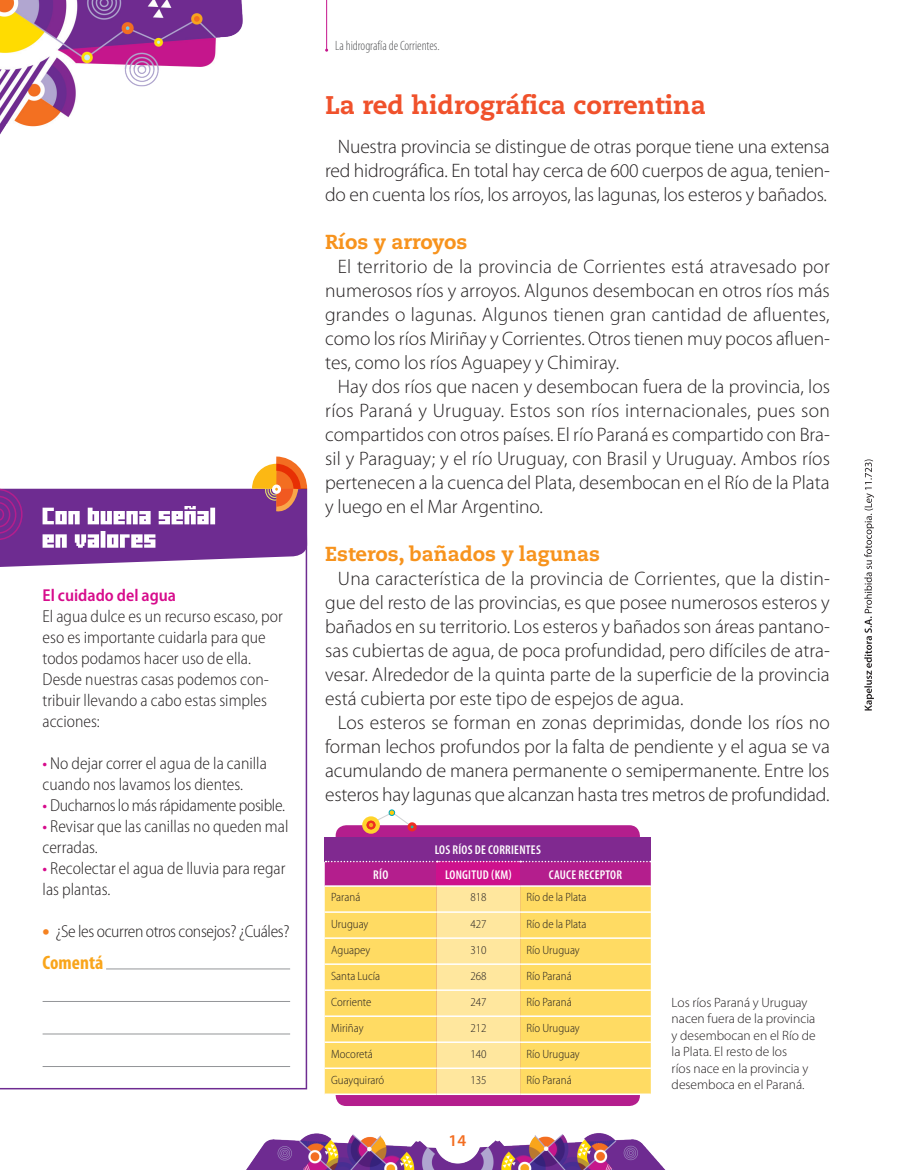
<style>
.page{position:relative;width:915px;height:1170px;background:#fff}
.page>*{position:absolute;margin:0;border:0;box-sizing:border-box;transform-origin:0 0}
.t1{font:800 25.5px "Caecilia LT Std";color:#f0512b}
.t2{font:800 20.25px "Caecilia LT Std";color:#f7931d}
.t3{font:300 19.5px/24px "Myriad Pro";color:#231f20;text-align:justify}
.t4{font:700 condensed 19.5px "Myriad Pro";color:#f9a51b}
.t5{font:300 semi-condensed 17.25px/21px "Myriad Pro";color:#231f20}
.t6{font:300 semi-condensed 17.25px "Myriad Pro";letter-spacing:-.02em;color:#231f20}
.t7{font:600 semi-condensed 17.25px "Myriad Pro";color:#d70c8c}
.t8{font:600 16.5px "Myriad Pro";color:#f36e21}
.t9{font:300 13.5px/16.5px "Myriad Pro";color:#231f20}
.t10{font:300 condensed 13.5px "Myriad Pro";color:#57585a}
.t11{font:600 condensed 12.75px "Myriad Pro";letter-spacing:.02em;color:#fff}
.t12{font:300 semi-condensed 12px "Myriad Pro";color:#231f20}
.s1{font-weight:400;color:#d70c8c}
.s2{font-weight:900;font-stretch:normal;font-size:19.5px;color:#f58220}
</style>
<div class="page">
<hr style="left:326px;top:0;width:1px;height:50px;background:#c5168c">
<img style="left:0;top:0;width:243px;height:135px">
<div style="left:335px;top:825px;width:304px;height:280px;background:#b41e8d;border-radius:11px"></div>
<div style="left:362px;top:816px;width:18px;height:17px;border:4px solid #ffd42c;border-radius:50%"></div>
<div style="left:366px;top:820px;width:9px;height:9px;border:2px solid #ee2e22;border-radius:3px"></div>
<svg style="left:370px;top:809px;width:37px;height:19px"></svg>
<div style="left:388px;top:809px;width:7px;height:7px;border:1px solid #00aabc;border-radius:50%"></div>
<div style="left:408px;top:823px;width:7px;height:7px;background:#24bba0;border-radius:3px"></div>
<div style="left:407px;top:822px;width:10px;height:9px;border:3px solid #ee2e22;border-radius:3px"></div>
<div style="left:324px;top:837px;width:326px;height:24px;background:#802990"></div>
<svg style="left:324px;top:860px;width:326px;height:234px;background:#f7cb7d"></svg>
<svg style="left:0;top:567px;width:307px;height:522px"></svg>
<svg style="left:0;top:456px;width:307px;height:111px"></svg>
<div style="left:272px;top:484px;width:9px;height:10px;border:3px solid #fff;border-radius:50%"></div>
<hr style="left:106px;top:968px;width:184px;height:1px;background:#939598">
<hr style="left:43px;top:1000px;width:247px;height:1px;background:#939598">
<hr style="left:43px;top:1033px;width:247px;height:1px;background:#939598">
<hr style="left:43px;top:1066px;width:247px;height:1px;background:#939598">
<svg style="left:864px;top:459px;width:9px;height:251px"></svg>
<img style="left:247px;top:1133px;width:418px;height:36px">
<p class="t7" style="left:43px;top:584px;width:135px">El cuidado del agua</p>
<p class="t5" style="left:43px;top:605px;width:241px">El agua dulce es un recurso escaso, por eso es importante cuidarla para que todos podamos hacer uso de ella.<br>Desde nuestras casas podemos con&shy;tribuir llevando a cabo estas simples acciones:</p>
<p class="t5" style="left:43px;top:752px;width:226px"><span class="s1">•</span> No dejar correr el agua de la canilla cuando nos lavamos los dientes.</p>
<p class="t6" style="left:43px;top:794px;width:244px"><span class="s1">•</span> Ducharnos lo más rápidamente posible.</p>
<p class="t5" style="left:43px;top:815px;width:247px"><span class="s1">•</span> Revisar que las canillas no queden mal cerradas.</p>
<p class="t5" style="left:43px;top:857px;width:244px"><span class="s1">•</span> Recolectar el agua de lluvia para regar las plantas.</p>
<p class="t6" style="left:43px;top:920px;width:248px"><span class="s2">•</span> ¿Se les ocurren otros consejos? ¿Cuáles?</p>
<p class="t4" style="left:43px;top:950px;width:62px">Comentá</p>
<p class="t10" style="left:335px;top:37px;width:106px">La hidrografía de Corrientes.</p>
<h1 class="t1" style="left:325px;top:89px;width:382px">La red hidrográfica correntina</h1>
<p class="t3" style="left:325px;top:134px;width:506px;text-indent:13px">Nuestra provincia se distingue de otras porque tiene una extensa red hidrográfica. En total hay cerca de 600 cuerpos de agua, tenien&shy;do en cuenta los ríos, los arroyos, las lagunas, los esteros y bañados.</p>
<p class="t2" style="left:325px;top:229px;width:143px">Ríos y arroyos</p>
<p class="t3" style="left:325px;top:254px;width:506px;text-indent:13px">El territorio de la provincia de Corrientes está atravesado por numerosos ríos y arroyos. Algunos desembocan en otros ríos más grandes o lagunas. Algunos tienen gran cantidad de afluentes, como los ríos Miriñay y Corrientes. Otros tienen muy pocos afluen&shy;tes, como los ríos Aguapey y Chimiray.</p>
<p class="t3" style="left:325px;top:374px;width:506px;text-indent:13px">Hay dos ríos que nacen y desembocan fuera de la provincia, los ríos Paraná y Uruguay. Estos son ríos internacionales, pues son compartidos con otros países. El río Paraná es compartido con Bra&shy;sil y Paraguay; y el río Uruguay, con Brasil y Uruguay. Ambos ríos pertenecen a la cuenca del Plata, desembocan en el Río de la Plata y luego en el Mar Argentino.</p>
<p class="t2" style="left:325px;top:541px;width:276px">Esteros, bañados y lagunas</p>
<p class="t3" style="left:325px;top:566px;width:506px;text-indent:13px">Una característica de la provincia de Corrientes, que la distin&shy;gue del resto de las provincias, es que posee numerosos esteros y bañados en su territorio. Los esteros y bañados son áreas pantano&shy;sas cubiertas de agua, de poca profundidad, pero difíciles de atra&shy;vesar. Alrededor de la quinta parte de la superficie de la provincia está cubierta por este tipo de espejos de agua.</p>
<p class="t3" style="left:325px;top:710px;width:506px;text-indent:13px">Los esteros se forman en zonas deprimidas, donde los ríos no forman lechos profundos por la falta de pendiente y el agua se va acumulando de manera permanente o semipermanente. Entre los esteros hay lagunas que alcanzan hasta tres metros de profundidad.</p>
<p class="t11" style="left:434px;top:841px;width:108px">LOS RÍOS DE CORRIENTES</p>
<p class="t11" style="left:373px;top:866px;width:16px">RÍO</p>
<p class="t11" style="left:445px;top:866px;width:68px">LONGITUD (KM)</p>
<p class="t11" style="left:548px;top:866px;width:75px">CAUCE RECEPTOR</p>
<p class="t12" style="left:331px;top:890px;width:31px">Paraná</p>
<p class="t12" style="left:470px;top:890px;width:18px">818</p>
<p class="t12" style="left:526px;top:890px;width:61px">Río de la Plata</p>
<p class="t12" style="left:331px;top:916px;width:39px">Uruguay</p>
<p class="t12" style="left:470px;top:916px;width:18px">427</p>
<p class="t12" style="left:526px;top:916px;width:61px">Río de la Plata</p>
<p class="t12" style="left:331px;top:942px;width:41px">Aguapey</p>
<p class="t12" style="left:470px;top:942px;width:18px">310</p>
<p class="t12" style="left:526px;top:942px;width:55px">Río Uruguay</p>
<p class="t12" style="left:331px;top:968px;width:51px">Santa Lucía</p>
<p class="t12" style="left:470px;top:968px;width:18px">268</p>
<p class="t12" style="left:526px;top:968px;width:47px">Río Paraná</p>
<p class="t12" style="left:331px;top:994px;width:42px">Corriente</p>
<p class="t12" style="left:470px;top:994px;width:18px">247</p>
<p class="t12" style="left:526px;top:994px;width:47px">Río Paraná</p>
<p class="t12" style="left:331px;top:1020px;width:34px">Miriñay</p>
<p class="t12" style="left:470px;top:1020px;width:18px">212</p>
<p class="t12" style="left:526px;top:1020px;width:55px">Río Uruguay</p>
<p class="t12" style="left:331px;top:1046px;width:43px">Mocoretá</p>
<p class="t12" style="left:470px;top:1046px;width:18px">140</p>
<p class="t12" style="left:526px;top:1046px;width:55px">Río Uruguay</p>
<p class="t12" style="left:331px;top:1072px;width:55px">Guayquiraró</p>
<p class="t12" style="left:470px;top:1072px;width:18px">135</p>
<p class="t12" style="left:526px;top:1072px;width:47px">Río Paraná</p>
<p class="t8" style="left:448px;top:1129px;width:19px">14</p>
<p class="t9" style="left:671px;top:993px;width:145px">Los ríos Paraná y Uruguay nacen fuera de la provincia y desembocan en el Río de la Plata. El resto de los<br>ríos nace en la provincia y desemboca en el Paraná.</p>
</div>
